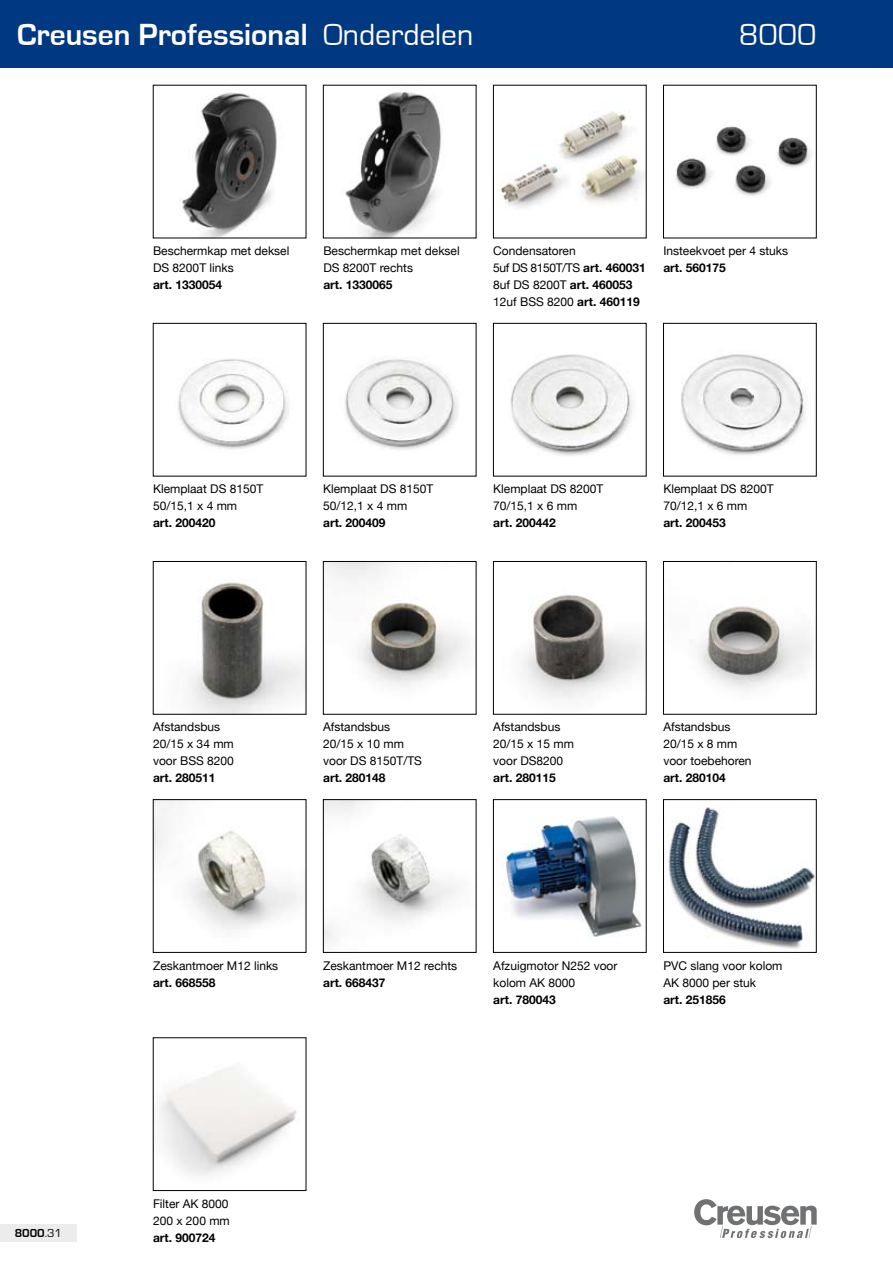
<style>
.page{position:relative;width:893px;height:1263px;background:#fff}
.page>*{position:absolute;margin:0;border:0;box-sizing:border-box;transform-origin:0 0}
.t1{font:700 31.5px "Eurostile";color:#fff}
.t2{font:31.5px "Eurostile";color:#fff}
.t3{font:12px/17px "Helvetica Neue";color:#000}
.t4{font:700 12px "Eurostile";color:#000}
.s1{font-weight:400}
.s2{font-weight:700}
</style>
<div class="page">
<div style="left:0;top:0;width:893px;height:68px;background:#003882"></div>
<div style="left:0;top:1225px;width:77px;height:17px;background:#ececed"></div>
<img style="left:345px;top:92px;width:96px;height:144px">
<img style="left:500px;top:111px;width:144px;height:97px">
<img style="left:179px;top:92px;width:98px;height:144px">
<img style="left:345px;top:359px;width:113px;height:91px">
<div style="left:323px;top:323px;width:153px;height:153px;border:1px solid #000"></div>
<img style="left:510px;top:354px;width:122px;height:102px">
<div style="left:493px;top:323px;width:153px;height:153px;border:1px solid #000"></div>
<img style="left:675px;top:126px;width:137px;height:71px">
<img style="left:178px;top:359px;width:111px;height:90px">
<img style="left:325px;top:563px;width:141px;height:124px">
<div style="left:323px;top:561px;width:153px;height:153px;border:1px solid #000"></div>
<img style="left:522px;top:594px;width:122px;height:105px">
<div style="left:493px;top:561px;width:153px;height:153px;border:1px solid #000"></div>
<img style="left:681px;top:354px;width:125px;height:101px">
<div style="left:663px;top:323px;width:153px;height:153px;border:1px solid #000"></div>
<img style="left:188px;top:582px;width:116px;height:130px">
<img style="left:155px;top:801px;width:145px;height:129px">
<img style="left:698px;top:606px;width:114px;height:84px">
<div style="left:663px;top:561px;width:153px;height:153px;border:1px solid #000"></div>
<img style="left:503px;top:816px;width:139px;height:122px">
<div style="left:493px;top:799px;width:153px;height:153px;border:1px solid #000"></div>
<img style="left:325px;top:801px;width:132px;height:143px">
<div style="left:323px;top:799px;width:153px;height:153px;border:1px solid #000"></div>
<img style="left:667px;top:807px;width:147px;height:142px">
<div style="left:663px;top:799px;width:153px;height:153px;border:1px solid #000"></div>
<img style="left:159px;top:1067px;width:138px;height:109px">
<svg style="left:694px;top:1199px;width:123px;height:39px"></svg>
<p class="t1" style="left:17px;top:17px;width:458px">Creusen Professional <span class="s1">Onderdelen</span></p>
<p class="t2" style="left:739px;top:17px;width:79px">8000</p>
<p class="t3" style="left:153px;top:242px;width:138px">Beschermkap met deksel<br>DS 8200T links<br><span class="s2">art. 1330054</span></p>
<p class="t3" style="left:323px;top:242px;width:138px">Beschermkap met deksel<br>DS 8200T rechts<br><span class="s2">art. 1330065</span></p>
<p class="t3" style="left:493px;top:242px;width:154px">Condensatoren<br>5uf DS 8150T/TS <span class="s2">art. 460031<br></span>8uf DS 8200T <span class="s2">art. 460053<br></span>12uf BSS 8200 <span class="s2">art. 460119</span></p>
<p class="t3" style="left:663px;top:242px;width:126px">Insteekvoet per 4 stuks <span class="s2">art. 560175</span></p>
<p class="t3" style="left:153px;top:480px;width:112px">Klemplaat DS 8150T<br>50/15,1 x 4 mm<br><span class="s2">art. 200420</span></p>
<p class="t3" style="left:323px;top:480px;width:112px">Klemplaat DS 8150T<br>50/12,1 x 4 mm<br><span class="s2">art. 200409</span></p>
<p class="t3" style="left:493px;top:480px;width:112px">Klemplaat DS 8200T<br>70/15,1 x 6 mm<br><span class="s2">art. 200442</span></p>
<p class="t3" style="left:663px;top:480px;width:112px">Klemplaat DS 8200T<br>70/12,1 x 6 mm<br><span class="s2">art. 200453</span></p>
<p class="t3" style="left:153px;top:718px;width:82px">Afstandsbus<br>20/15 x 34 mm voor BSS 8200 <span class="s2">art. 280511</span></p>
<p class="t3" style="left:323px;top:718px;width:100px">Afstandsbus<br>20/15 x 10 mm voor DS 8150T/TS <span class="s2">art. 280148</span></p>
<p class="t3" style="left:663px;top:718px;width:90px">Afstandsbus<br>20/15 x 8 mm voor toebehoren <span class="s2">art. 280104</span></p>
<p class="t3" style="left:493px;top:718px;width:82px">Afstandsbus<br>20/15 x 15 mm voor DS8200 <span class="s2">art. 280115</span></p>
<p class="t4" style="left:15px;top:1227px;width:40px">8000<span class="s1">.31</span></p>
<p class="t3" style="left:153px;top:957px;width:127px">Zeskantmoer M12 links <span class="s2">art. 668558</span></p>
<p class="t3" style="left:323px;top:957px;width:136px">Zeskantmoer M12 rechts <span class="s2">art. 668437</span></p>
<p class="t3" style="left:493px;top:957px;width:126px">Afzuigmotor N252 voor kolom AK 8000<br><span class="s2">art. 780043</span></p>
<p class="t3" style="left:663px;top:957px;width:121px">PVC slang voor kolom<br>AK 8000 per stuk<br><span class="s2">art. 251856</span></p>
<p class="t3" style="left:153px;top:1195px;width:78px;text-align:justify">Filter AK 8000<br>200 x 200 mm <span class="s2">art. 900724</span></p>
</div>
